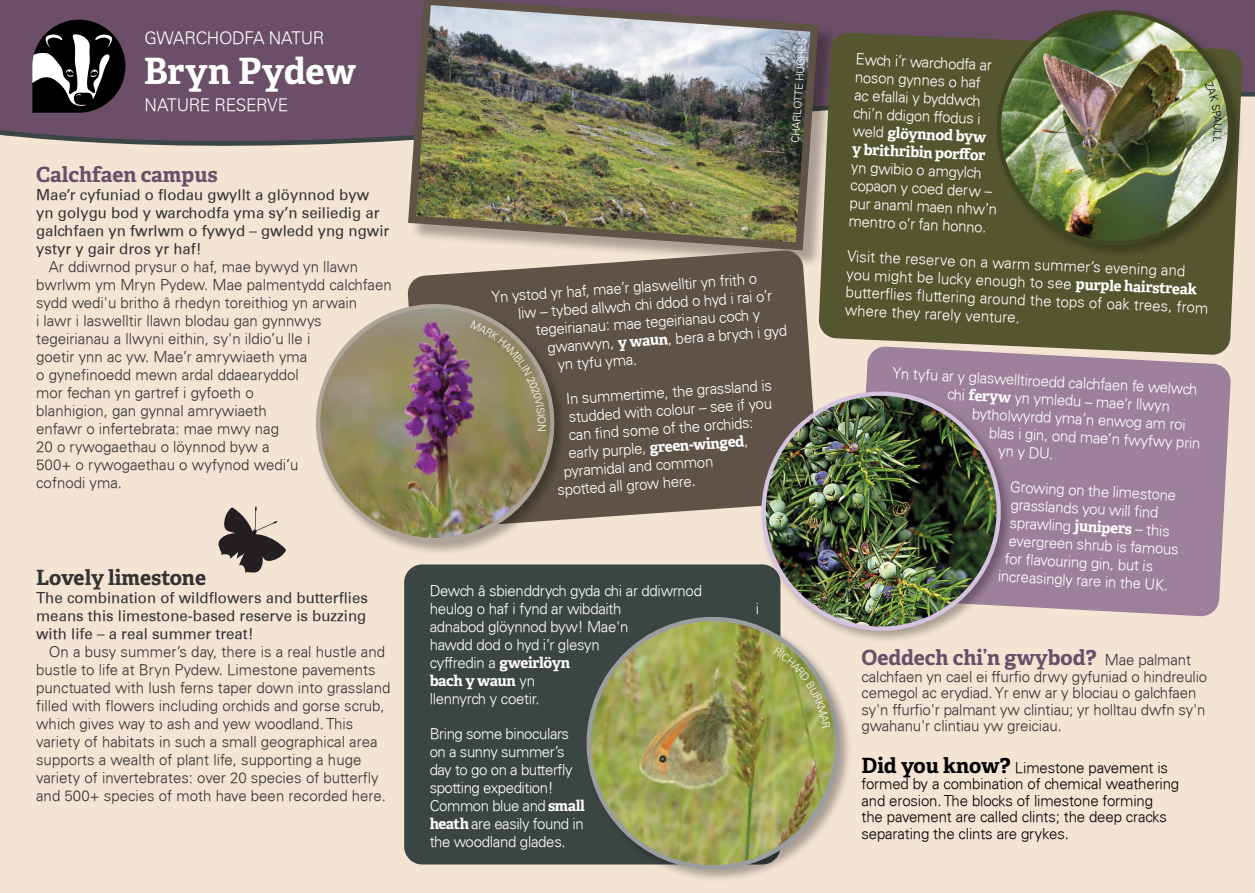
<style>
.page{position:relative;width:1255px;height:893px;background:#fff}
.page>*{position:absolute;margin:0;border:0;box-sizing:border-box;transform-origin:0 0}
.t1{font:700 36.3px "Adelle";letter-spacing:-.005em;color:#fff}
.t2{font:700 21px "Adelle";letter-spacing:-.005em;color:#6b4e67}
.t3{font:700 21px "Adelle";color:#333}
.t4{font:300 17.25px "Univers";letter-spacing:-.02em;color:#fff}
.t5{font:300 15px/18px "Univers";letter-spacing:-.03em;color:#fff}
.t6{font:300 15px/18px "Univers";color:#333}
.t7{font:15px/18px "Univers";color:#333}
.t8{font:300 15px/16.5px "Univers";letter-spacing:-.01em;color:#000}
.t9{font:700 15px/18.1px "Adelle";letter-spacing:-.03em;color:#fff}
.t10{font:300 10.5px "Univers";color:#fff}
.s1{font-family:"Adelle";font-weight:700}
.s2{font-family:"Univers";font-weight:300}
.s3{font-family:"Univers";font-weight:300;font-size:15px;color:#333}
.s4{font-family:"Adelle";font-weight:700;font-size:21px}
</style>
<div class="page">
<img style="left:0;top:0;width:1254px;height:893px">
<p class="t4" style="left:144px;top:28px;width:181px">GWARCHODFA NATUR</p>
<h1 class="t1" style="left:144px;top:48px;width:214px">Bryn Pydew</h1>
<p class="t4" style="left:144px;top:94px;width:145px">NATURE RESERVE</p>
<h2 class="t2" style="left:36px;top:161px;width:183px">Calchfaen campus</h2>
<p class="t7" style="left:36px;top:185px;width:355px">Mae’r cyfuniad o flodau gwyllt a glöynnod byw yn golygu bod y warchodfa yma sy’n seiliedig ar galchfaen yn fwrlwm o fywyd – gwledd yng ngwir ystyr y gair dros yr haf!</p>
<p class="t6" style="left:36px;top:257px;width:357px;text-indent:13px">Ar ddiwrnod prysur o haf, mae bywyd yn llawn bwrlwm ym Mryn Pydew. Mae palmentydd calchfaen sydd wedi'u britho â rhedyn toreithiog yn arwain<br>i lawr i laswelltir llawn blodau gan gynnwys tegeirianau a llwyni eithin, sy'n ildio’u lle i<br>goetir ynn ac yw. Mae’r amrywiaeth yma<br>o gynefinoedd mewn ardal ddaearyddol<br>mor fechan yn gartref i gyfoeth o<br>blanhigion, gan gynnal amrywiaeth<br>enfawr o infertebrata: mae mwy nag<br>20 o rywogaethau o löynnod byw a<br>500+ o rywogaethau o wyfynod wedi’u<br>cofnodi yma.</p>
<h2 class="t3" style="left:36px;top:564px;width:171px">Lovely limestone</h2>
<p class="t7" style="left:36px;top:588px;width:333px;text-align:justify">The combination of wildflowers and butterflies means this limestone-based reserve is buzzing with life – a real summer treat!</p>
<p class="t6" style="left:36px;top:642px;width:356px;text-indent:13px">On a busy summer’s day, there is a real hustle and bustle to life at Bryn Pydew. Limestone pavements punctuated with lush ferns taper down into grassland filled with flowers including orchids and gorse scrub, which gives way to ash and yew woodland. This variety of habitats in such a small geographical area supports a wealth of plant life, supporting a huge variety of invertebrates: over 20 species of butterfly and 500+ species of moth have been recorded here.</p>
<p class="t10" style="left:788px;top:142px;width:106px;rotate:-86deg">CHARLOTTE HUGHES</p>
<p class="t5" style="left:490px;top:288px;width:268px;rotate:-4deg">Yn ystod yr haf, mae’r glaswelltir yn frith o</p>
<p class="t5" style="left:517px;top:304px;width:256px;rotate:-4deg">liw – tybed allwch chi ddod o hyd i rai o’r</p>
<p class="t5" style="left:535px;top:321px;width:226px;rotate:-4deg">tegeirianau: mae tegeirianau coch y</p>
<p class="t5" style="left:547px;top:338px;width:242px;rotate:-4deg">gwanwyn, <span class="s1">y waun</span>, bera a brych i gyd</p>
<p class="t5" style="left:557px;top:356px;width:81px;rotate:-4deg">yn tyfu yma.</p>
<p class="t5" style="left:565px;top:390px;width:208px;rotate:-4deg">In summertime, the grassland is</p>
<p class="t5" style="left:568px;top:408px;width:205px;rotate:-4deg">studded with colour – see if you</p>
<p class="t5" style="left:568px;top:426px;width:187px;rotate:-4deg">can find some of the orchids:</p>
<p class="t5" style="left:568px;top:444px;width:182px;rotate:-4deg">early purple, <span class="s1">green-winged</span>,</p>
<p class="t5" style="left:563px;top:462px;width:151px;rotate:-4deg">pyramidal and common</p>
<p class="t5" style="left:557px;top:481px;width:140px;rotate:-4deg">spotted all grow here.</p>
<p class="t5" style="left:429px;top:581px;width:274px">Dewch â sbienddrych gyda chi ar ddiwrnod heulog o haf i fynd ar wibdaith</p>
<p class="t5" style="left:429px;top:617px;width:200px">adnabod glöynnod byw! Mae'n hawdd dod o hyd i’r glesyn cyffredin a <span class="s1">gweirlöyn</span></p>
<p class="t9" style="left:429px;top:671px;width:107px">bach y waun <span class="s2">yn</span></p>
<p class="t5" style="left:429px;top:689px;width:111px">llennyrch y coetir.</p>
<p class="t5" style="left:429px;top:724px;width:156px">Bring some binoculars on a sunny summer’s day to go on a butterfly spotting expedition!<br>Common blue and <span class="s1">small heath</span> are easily found in the woodland glades.</p>
<p class="t5" style="left:755px;top:599px;width:5px">i</p>
<p class="t5" style="left:856px;top:50px;width:138px;rotate:3deg">Ewch i’r warchodfa ar noson gynnes o haf ac efallai y byddwch chi’n ddigon ffodus i</p>
<p class="t9" style="left:853px;top:121px;width:135px;rotate:3deg"><span class="s2">weld</span> glöynnod byw y brithribin porff or</p>
<p class="t5" style="left:851px;top:158px;width:149px;rotate:3deg">yn gwibio o amgylch copaon y coed derw – pur anaml maen nhw’n mentro o’r fan honno.</p>
<p class="t5" style="left:847px;top:246px;width:365px;rotate:3deg">Visit the reserve on a warm summer’s evening and you might be lucky enough to see <span class="s1">purple hairstreak </span>butterflies fluttering around the tops of oak trees, from where they rarely venture.</p>
<p class="t5" style="left:948px;top:367px;width:251px;text-indent:-56px;rotate:3deg">Yn tyfu ar y glaswelltiroedd calchfaen fe welwch chi <span class="s1">feryw</span> yn ymledu – mae’r llwyn</p>
<p class="t5" style="left:972px;top:404px;width:216px;rotate:3deg">bytholwyrdd yma’n enwog am roi</p>
<p class="t5" style="left:989px;top:423px;width:213px;rotate:3deg">blas i gin, ond mae’n fwyfwy prin</p>
<p class="t5" style="left:998px;top:442px;width:57px;rotate:3deg">yn y DU.</p>
<p class="t5" style="left:1010px;top:477px;width:168px;rotate:3deg">Growing on the limestone</p>
<p class="t5" style="left:1011px;top:495px;width:149px;rotate:3deg">grasslands you will find</p>
<p class="t5" style="left:1010px;top:513px;width:162px;rotate:3deg">sprawling <span class="s1">junipers</span> – this</p>
<p class="t5" style="left:1009px;top:531px;width:171px;rotate:3deg">evergreen shrub is famous</p>
<p class="t5" style="left:1005px;top:549px;width:150px;rotate:3deg">for flavouring gin, but is</p>
<p class="t5" style="left:998px;top:567px;width:172px;rotate:3deg">increasingly rare in the UK.</p>
<h2 class="t2" style="left:861px;top:644px;width:331px">Oeddech chi’n gwybod? <span class="s3">Mae palmant</span></h2>
<p class="t6" style="left:861px;top:668px;width:347px;line-height:16.5px">calchfaen yn cael ei ffurfio drwy gyfuniad o hindreulio cemegol ac erydiad. Yr enw ar y blociau o galchfaen sy'n ffurfio'r palmant yw clintiau; yr holltau dwfn sy'n gwahanu'r clintiau yw greiciau.</p>
<p class="t8" style="left:861px;top:759px;width:319px"><span class="s4">Did you know?</span> Limestone pavement is formed by a combination of chemical weathering and erosion. The blocks of limestone forming<br>the pavement are called clints; the deep cracks separating the clints are grykes.</p>
</div>
